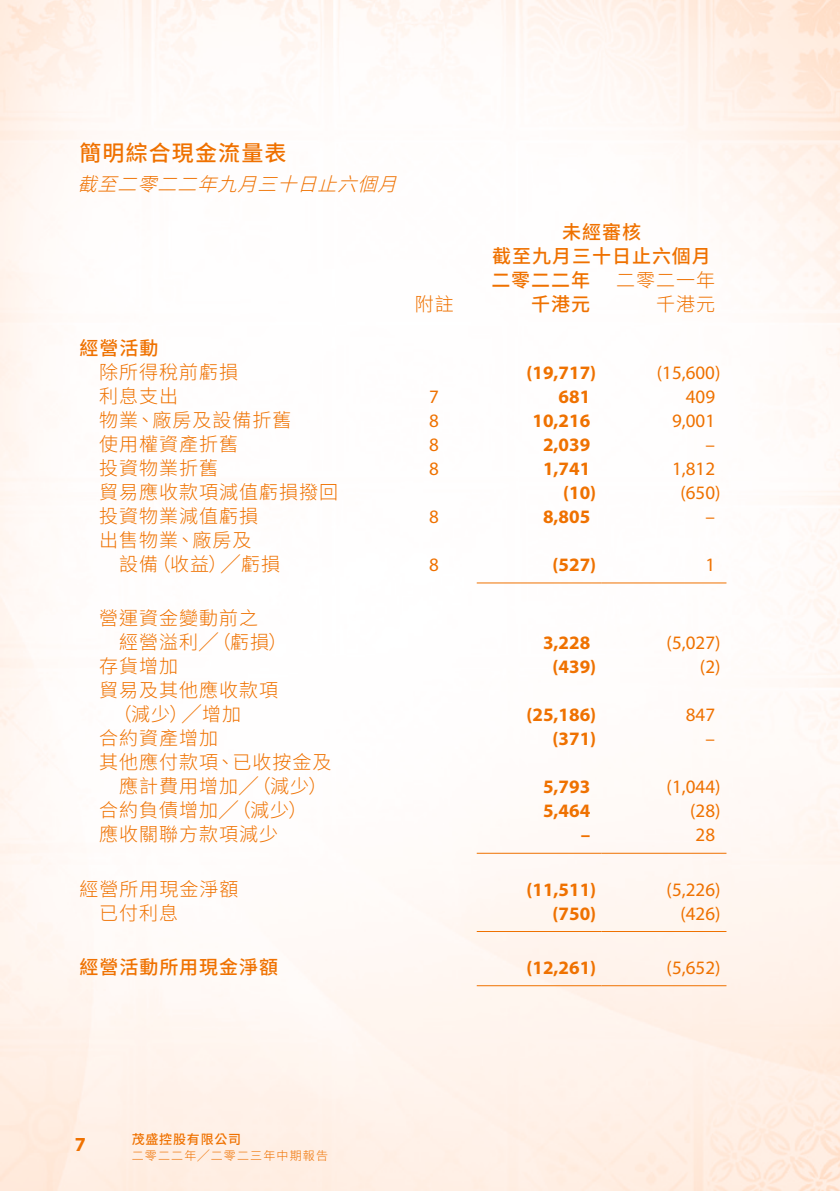
<style>
.page{position:relative;width:840px;height:1191px;background:#fff}
.page>*{position:absolute;margin:0;border:0;box-sizing:border-box;transform-origin:0 0}
.Heading_1{font:500 22px "Source Han Sans TC";letter-spacing:.05em;color:#ef7100}
.t1{font:700 20px "Myriad Pro";color:#ef7100}
.Body_Text{font:300 19px "Source Han Sans TC";letter-spacing:.05em;color:#ef7100}
.Body_Text-2{font:700 19px "Myriad Pro";color:#ef7100}
.Body_Text-3{font:19px "Myriad Pro";color:#ef7100}
.Body_Text-4{font:500 19px "Source Han Sans TC";letter-spacing:.05em;color:#ef7100}
.Body_Text-5{font:italic 300 19px "Source Han Sans TC";color:#ef7100}
.t2{font:500 13px "Source Han Sans TC";letter-spacing:.06em;color:#ef7100}
.t3{font:300 12px "Source Han Sans TC";letter-spacing:.095em;color:#ef7100}
</style>
<div class="page">
<img style="left:0;top:0;width:840px;height:1191px">
<hr style="left:476px;top:582px;width:125px;height:1px;background:#ef7100">
<hr style="left:601px;top:582px;width:125px;height:1px;background:#ef7100">
<hr style="left:476px;top:852px;width:125px;height:1px;background:#ef7100">
<hr style="left:601px;top:852px;width:125px;height:1px;background:#ef7100">
<hr style="left:476px;top:931px;width:125px;height:1px;background:#ef7100">
<hr style="left:601px;top:931px;width:125px;height:1px;background:#ef7100">
<hr style="left:476px;top:985px;width:125px;height:1px;background:#ef7100">
<hr style="left:601px;top:985px;width:125px;height:1px;background:#ef7100">
<p class="Heading_1" style="left:79px;top:141px;width:208px">簡明綜合現金流量表</p>
<p class="Body_Text-5" style="left:77px;top:173px;width:335px">截至二零二二年九月三十日止六個月</p>
<p class="Body_Text-4" style="left:562px;top:221px;width:80px">未經審核</p>
<p class="Body_Text-4" style="left:492px;top:245px;width:220px">截至九月三十日止六個月</p>
<p class="Body_Text" style="left:615px;top:269px;width:100px">二零二一年</p>
<p class="Body_Text-4" style="left:491px;top:269px;width:100px">二零二二年</p>
<p class="Body_Text" style="left:414px;top:293px;width:40px">附註</p>
<p class="Body_Text-4" style="left:531px;top:293px;width:60px">千港元</p>
<p class="Body_Text" style="left:655px;top:293px;width:60px">千港元</p>
<p class="Body_Text-4" style="left:79px;top:337px;width:80px">經營活動</p>
<p class="Body_Text" style="left:99px;top:361px;width:140px">除所得稅前虧損</p>
<p class="Body_Text-2" style="left:526px;top:360px;width:71px">)19,717(</p>
<p class="Body_Text-3" style="left:656px;top:361px;width:65px">)15,600(</p>
<p class="Body_Text" style="left:99px;top:385px;width:80px">利息支出</p>
<p class="Body_Text-3" style="left:429px;top:385px;width:11px">7</p>
<p class="Body_Text-2" style="left:558px;top:384px;width:33px">681</p>
<p class="Body_Text-3" style="left:685px;top:385px;width:31px">409</p>
<p class="Body_Text" style="left:99px;top:409px;width:194px">物業、廠房及設備折舊</p>
<p class="Body_Text-3" style="left:429px;top:409px;width:11px">8</p>
<p class="Body_Text-2" style="left:532px;top:408px;width:59px">10,216</p>
<p class="Body_Text-3" style="left:671px;top:409px;width:44px">9,001</p>
<p class="Body_Text" style="left:99px;top:433px;width:140px">使用權資產折舊</p>
<p class="Body_Text-3" style="left:429px;top:433px;width:11px">8</p>
<p class="Body_Text-2" style="left:542px;top:432px;width:49px">2,039</p>
<p class="Body_Text-3" style="left:705px;top:433px;width:11px">–</p>
<p class="Body_Text" style="left:99px;top:457px;width:120px">投資物業折舊</p>
<p class="Body_Text-3" style="left:429px;top:457px;width:11px">8</p>
<p class="Body_Text-2" style="left:542px;top:456px;width:49px">1,741</p>
<p class="Body_Text-3" style="left:671px;top:457px;width:44px">1,812</p>
<p class="Body_Text" style="left:99px;top:481px;width:240px">貿易應收款項減值虧損撥回</p>
<p class="Body_Text-2" style="left:563px;top:480px;width:35px">)10(</p>
<p class="Body_Text-3" style="left:680px;top:481px;width:42px">)650(</p>
<p class="Body_Text" style="left:99px;top:505px;width:160px">投資物業減值虧損</p>
<p class="Body_Text" style="left:99px;top:529px;width:154px">出售物業、廠房及</p>
<p class="Body_Text-3" style="left:429px;top:505px;width:11px">8</p>
<p class="Body_Text-2" style="left:542px;top:504px;width:49px">8,805</p>
<p class="Body_Text-3" style="left:705px;top:505px;width:11px">–</p>
<p class="Body_Text" style="left:152px;top:553px;width:130px">（收益）╱虧損</p>
<p class="Body_Text" style="left:119px;top:553px;width:40px">設備</p>
<p class="Body_Text" style="left:99px;top:607px;width:160px">營運資金變動前之</p>
<p class="Body_Text-3" style="left:429px;top:553px;width:11px">8</p>
<p class="Body_Text-2" style="left:552px;top:552px;width:45px">)527(</p>
<p class="Body_Text-3" style="left:705px;top:553px;width:11px">1</p>
<p class="Body_Text" style="left:119px;top:631px;width:170px">經營溢利╱（虧損(</p>
<p class="Body_Text-2" style="left:542px;top:630px;width:49px">3,228</p>
<p class="Body_Text-3" style="left:666px;top:631px;width:55px">)5,027(</p>
<p class="Body_Text" style="left:99px;top:655px;width:80px">存貨增加</p>
<p class="Body_Text" style="left:99px;top:679px;width:180px">貿易及其他應收款項</p>
<p class="Body_Text-2" style="left:552px;top:654px;width:45px">)439(</p>
<p class="Body_Text-3" style="left:699px;top:655px;width:22px">(2)</p>
<p class="Body_Text" style="left:113px;top:703px;width:130px">（減少）╱增加</p>
<p class="Body_Text-2" style="left:526px;top:702px;width:71px">)25,186(</p>
<p class="Body_Text-3" style="left:685px;top:703px;width:31px">847</p>
<p class="Body_Text" style="left:99px;top:727px;width:120px">合約資產增加</p>
<p class="Body_Text" style="left:99px;top:751px;width:234px">其他應付款項、已收按金及</p>
<p class="Body_Text-2" style="left:552px;top:726px;width:45px">)371(</p>
<p class="Body_Text-3" style="left:705px;top:727px;width:11px">–</p>
<p class="Body_Text" style="left:119px;top:775px;width:210px">應計費用增加╱（減少(</p>
<p class="Body_Text-2" style="left:542px;top:774px;width:49px">5,793</p>
<p class="Body_Text-3" style="left:666px;top:775px;width:55px">)1,044(</p>
<p class="Body_Text" style="left:99px;top:799px;width:210px">合約負債增加╱（減少(</p>
<p class="Body_Text-2" style="left:542px;top:798px;width:49px">5,464</p>
<p class="Body_Text-3" style="left:689px;top:799px;width:32px">)28(</p>
<p class="Body_Text" style="left:99px;top:823px;width:180px">應收關聯方款項減少</p>
<p class="Body_Text-2" style="left:580px;top:822px;width:11px">–</p>
<p class="Body_Text-3" style="left:695px;top:823px;width:21px">28</p>
<p class="Body_Text" style="left:79px;top:878px;width:160px">經營所用現金淨額</p>
<p class="Body_Text-2" style="left:526px;top:876px;width:71px">)11,511(</p>
<p class="Body_Text-3" style="left:666px;top:877px;width:55px">)5,226(</p>
<p class="Body_Text" style="left:99px;top:902px;width:80px">已付利息</p>
<p class="Body_Text-2" style="left:552px;top:900px;width:45px">)750(</p>
<p class="Body_Text-3" style="left:680px;top:901px;width:42px">)426(</p>
<p class="Body_Text-4" style="left:79px;top:956px;width:200px">經營活動所用現金淨額</p>
<p class="Body_Text-2" style="left:526px;top:955px;width:71px">)12,261(</p>
<p class="Body_Text-3" style="left:666px;top:955px;width:55px">)5,652(</p>
<p class="t1" style="left:75px;top:1130px;width:13px">7</p>
<p class="t2" style="left:132px;top:1132px;width:111px">茂盛控股有限公司</p>
<p class="t3" style="left:132px;top:1149px;width:198px">二零二二年╱二零二三年中期報告</p>
</div>
